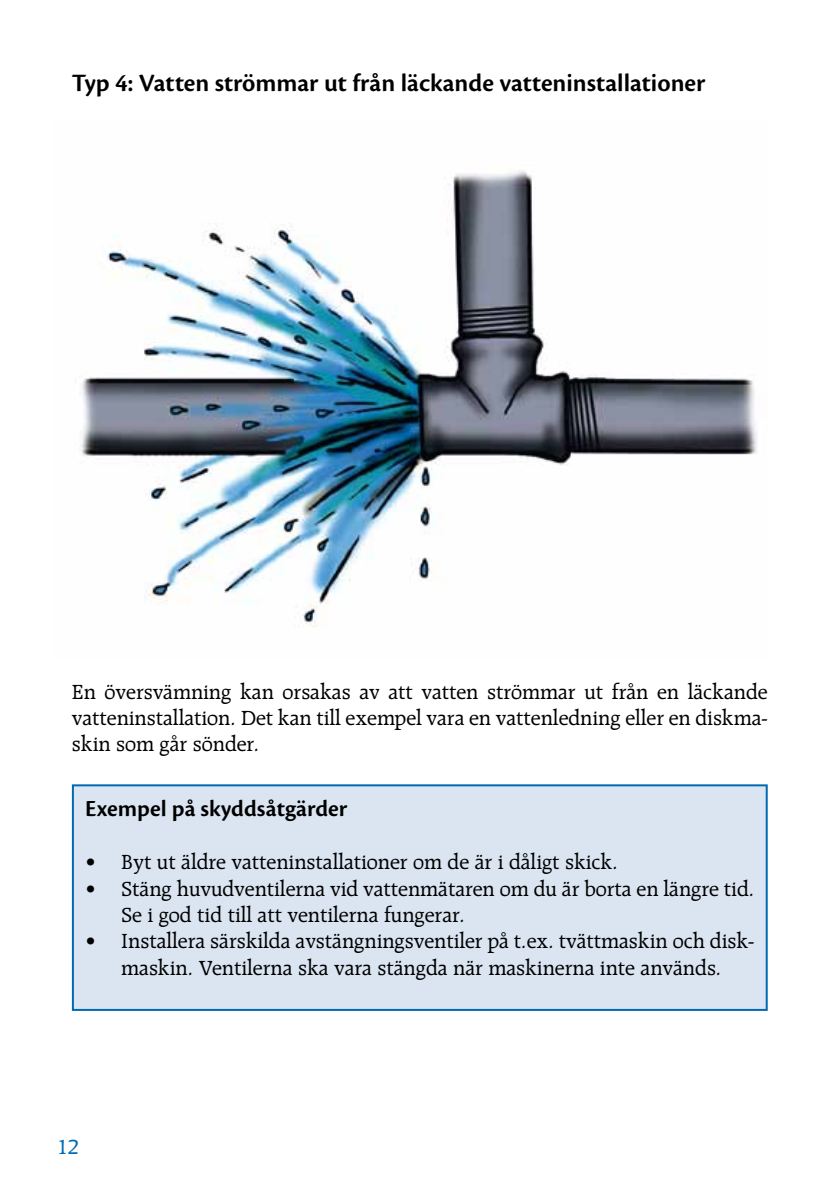
<style>
.page{position:relative;width:840px;height:1191px;background:#fff}
.page>*{position:absolute;margin:0;border:0;box-sizing:border-box;transform-origin:0 0}
.t1{font:600 26px "Cronos Pro";color:#000}
.t2{font:600 24px "Cronos Pro";color:#000}
.t3{font:22px/26.4px "Raleigh LT Std";color:#000;text-align:justify}
.t4{font:22px "Raleigh LT Std";color:#006ab3}
</style>
<div class="page">
<img style="left:81px;top:171px;width:676px;height:456px">
<div style="left:73px;top:785px;width:693px;height:225px;background:#dae5f1"></div>
<div style="left:72px;top:784px;width:695px;height:227px;border:2px solid #006ab3"></div>
<p class="t1" style="left:72px;top:68px;width:634px">Typ 4: Vatten strömmar ut från läckande vatteninstallationer</p>
<p class="t3" style="left:72px;top:678px;width:697px">En översvämning kan orsakas av att vatten strömmar ut från en läckande vatteninstallation. Det kan till exempel vara en vattenledning eller en diskma&shy;skin som går sönder.</p>
<p class="t2" style="left:85px;top:795px;width:263px">Exempel på skyddsåtgärder</p>
<p class="t3" style="left:85px;top:849px;width:534px">• Byt ut äldre vatteninstallationer om de är i dåligt skick.</p>
<p class="t3" style="left:121px;top:875px;width:634px;text-indent:-36px">• Stäng huvudventilerna vid vattenmätaren om du är borta en längre tid.<br>Se i god tid till att ventilerna fungerar.</p>
<p class="t3" style="left:85px;top:928px;width:670px;text-align:center">• Installera särskilda avstängningsventiler på t.ex. tvättmaskin och disk&shy;maskin. Ventilerna ska vara stängda när maskinerna inte används.</p>
<p class="t4" style="left:57px;top:1134px;width:23px">12</p>
</div>
